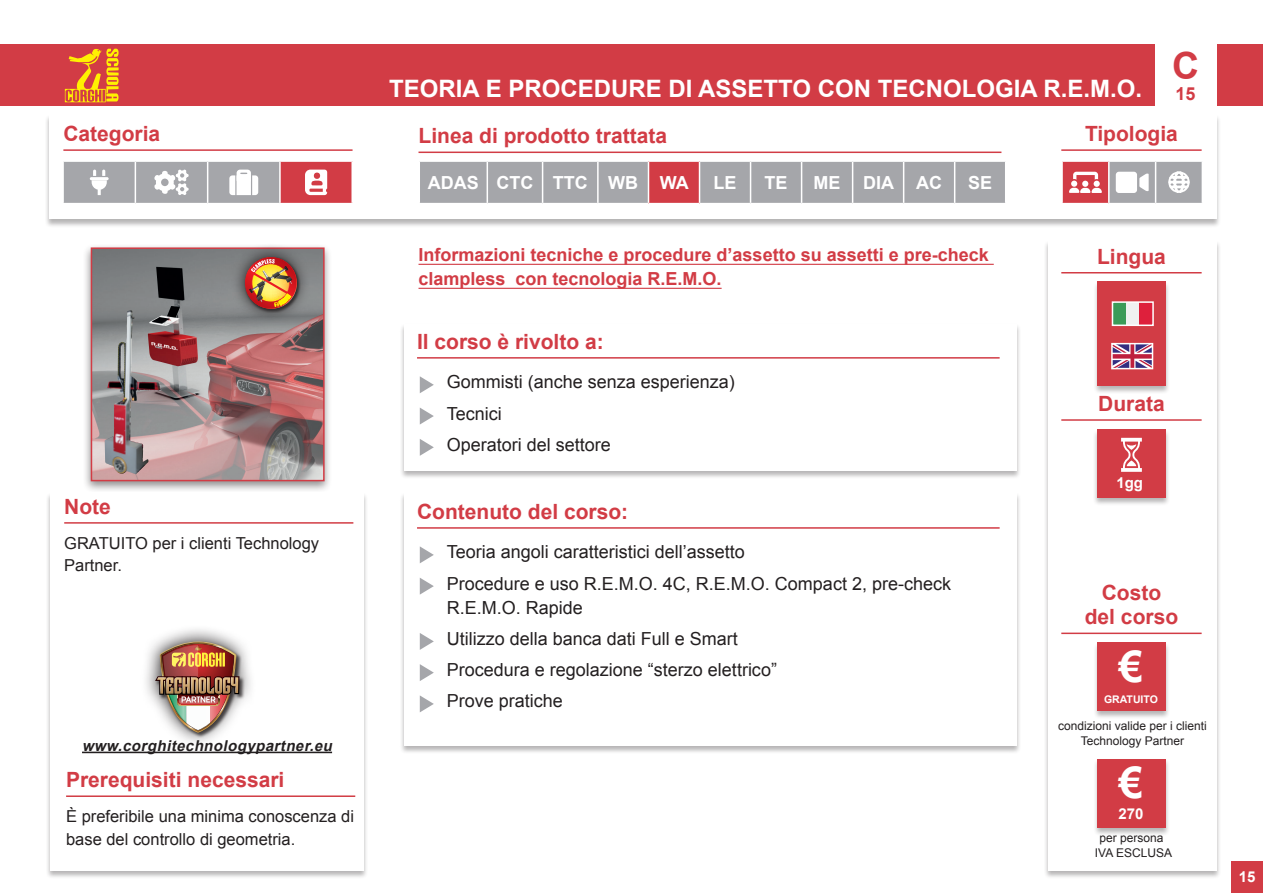
<style>
.page{position:relative;width:1263px;height:893px;background:#fff}
.page>*{position:absolute;margin:0;border:0;box-sizing:border-box;transform-origin:0 0}
.t1{font:700 43.5px "Arial";color:#fff}
.t2{font:700 37.5px "Arial";color:#d23c45}
.t3{font:700 24px "Arial";color:#fff}
.t4{font:700 21px/24px "Arial";color:#d23c45;text-align:center}
.t5{font:18px/31.2px "Arial";color:#231f20}
.t6{font:700 18px/24px "Arial";color:#d23c45}
.t7{font:700 18px "Arial";color:#fff}
.t8{font:16.5px/22.5px "Arial";color:#231f20}
.t9{font:italic 700 15px "Arial";color:#231f20}
.t10{font:700 15px "Arial";color:#fff}
.t11{font:12px/15px "Arial";color:#231f20;text-align:center}
.t12{font:700 10.5px "Arial";color:#fff}
</style>
<div class="page">
<div style="left:0;top:45px;width:1263px;height:61px;background:#d23c45"></div>
<div style="left:1231px;top:861px;width:32px;height:32px;background:#d23c45"></div>
<svg style="left:65px;top:49px;width:54px;height:53px"></svg>
<div style="left:44px;top:115px;width:1177px;height:113px;background:#231f20;opacity:.33"></div>
<div style="left:49px;top:115px;width:1167px;height:104px;background:#fff"></div>
<hr style="left:63px;top:149px;width:290px;height:2px;background:#d23c45">
<div style="left:82px;top:243px;width:250px;height:250px;background:#231f20;opacity:.5"></div>
<svg style="left:94px;top:250px;width:228px;height:228px;background:#997f80"></svg>
<div style="left:91px;top:247px;width:234px;height:234px;border:2px solid #d23c45"></div>
<img style="left:105px;top:310px;width:46px;height:165px">
<div style="left:399px;top:323px;width:622px;height:156px;background:#231f20;opacity:.33"></div>
<div style="left:404px;top:324px;width:612px;height:147px;background:#fff"></div>
<hr style="left:417px;top:357px;width:583px;height:2px;background:#d23c45">
<svg style="left:420px;top:376px;width:14px;height:17px"></svg>
<svg style="left:420px;top:408px;width:14px;height:17px"></svg>
<svg style="left:420px;top:439px;width:14px;height:17px"></svg>
<div style="left:399px;top:492px;width:622px;height:263px;background:#231f20;opacity:.33"></div>
<div style="left:404px;top:492px;width:612px;height:254px;background:#fff"></div>
<hr style="left:417px;top:527px;width:583px;height:2px;background:#d23c45">
<svg style="left:420px;top:546px;width:14px;height:17px"></svg>
<svg style="left:420px;top:578px;width:14px;height:17px"></svg>
<svg style="left:420px;top:633px;width:14px;height:17px"></svg>
<svg style="left:420px;top:664px;width:14px;height:17px"></svg>
<svg style="left:420px;top:695px;width:14px;height:17px"></svg>
<div style="left:46px;top:492px;width:322px;height:388px;background:#231f20;opacity:.33"></div>
<div style="left:51px;top:493px;width:313px;height:378px;background:#fff"></div>
<hr style="left:64px;top:522px;width:289px;height:2px;background:#d23c45">
<hr style="left:418px;top:152px;width:583px;height:1px;background:#d23c45">
<hr style="left:1061px;top:149px;width:140px;height:2px;background:#d23c45">
<div style="left:1062px;top:161px;width:47px;height:43px;background:#d23c45"></div>
<hr style="left:1061px;top:160px;width:48px;height:2px;background:#fff">
<hr style="left:1061px;top:162px;width:2px;height:41px;background:#fff">
<hr style="left:1108px;top:162px;width:1px;height:41px;background:#fff">
<hr style="left:1061px;top:203px;width:48px;height:1px;background:#fff">
<svg style="left:1069px;top:172px;width:33px;height:21px"></svg>
<svg style="left:1109px;top:161px;width:93px;height:43px"></svg>
<div style="left:280px;top:161px;width:72px;height:43px;background:#d23c45"></div>
<hr style="left:280px;top:160px;width:73px;height:2px;background:#fff">
<hr style="left:279px;top:162px;width:2px;height:41px;background:#fff">
<hr style="left:351px;top:162px;width:2px;height:41px;background:#fff">
<hr style="left:280px;top:203px;width:73px;height:1px;background:#fff">
<svg style="left:63px;top:161px;width:217px;height:43px"></svg>
<svg style="left:305px;top:170px;width:22px;height:25px"></svg>
<svg style="left:231px;top:243px;width:80px;height:80px;background:#8b8789"></svg>
<img style="left:243px;top:257px;width:56px;height:54px">
<div style="left:420px;top:162px;width:585px;height:41px;background:#a5a6aa"></div>
<div style="left:648px;top:161px;width:51px;height:43px;background:#d23c45"></div>
<hr style="left:486px;top:162px;width:2px;height:41px;background:#fff">
<hr style="left:542px;top:162px;width:1px;height:41px;background:#fff">
<hr style="left:597px;top:162px;width:2px;height:41px;background:#fff">
<hr style="left:648px;top:160px;width:51px;height:2px;background:#fff">
<hr style="left:648px;top:162px;width:1px;height:41px;background:#fff">
<hr style="left:750px;top:162px;width:1px;height:41px;background:#fff">
<hr style="left:801px;top:162px;width:1px;height:41px;background:#fff">
<hr style="left:852px;top:162px;width:1px;height:41px;background:#fff">
<hr style="left:903px;top:162px;width:1px;height:41px;background:#fff">
<hr style="left:954px;top:162px;width:1px;height:41px;background:#fff">
<hr style="left:648px;top:203px;width:51px;height:1px;background:#fff">
<hr style="left:699px;top:162px;width:1px;height:41px;background:#fff">
<svg style="left:146px;top:629px;width:105px;height:114px"></svg>
<img style="left:155px;top:640px;width:84px;height:92px">
<hr style="left:82px;top:752px;width:250px;height:1px;background:#231f20">
<hr style="left:418px;top:264px;width:576px;height:1px;background:#d23c45">
<hr style="left:418px;top:288px;width:304px;height:1px;background:#d23c45">
<hr style="left:66px;top:795px;width:289px;height:2px;background:#d23c45">
<div style="left:1155px;top:25px;width:62px;height:85px;background:#fff"></div>
<div style="left:1043px;top:241px;width:178px;height:639px;background:#231f20;opacity:.33"></div>
<div style="left:1048px;top:241px;width:169px;height:630px;background:#fff"></div>
<hr style="left:1061px;top:272px;width:140px;height:1px;background:#d23c45">
<hr style="left:1061px;top:633px;width:140px;height:1px;background:#d23c45">
<div style="left:1093px;top:642px;width:77px;height:78px;background:#231f20;opacity:.33"></div>
<div style="left:1097px;top:643px;width:68px;height:68px;background:#d23c45"></div>
<div style="left:1093px;top:759px;width:77px;height:77px;background:#231f20;opacity:.33"></div>
<div style="left:1097px;top:759px;width:68px;height:68px;background:#d23c45"></div>
<hr style="left:1061px;top:419px;width:140px;height:2px;background:#d23c45">
<div style="left:1093px;top:429px;width:77px;height:78px;background:#231f20;opacity:.33"></div>
<div style="left:1097px;top:429px;width:68px;height:69px;background:#d23c45"></div>
<svg style="left:1121px;top:438px;width:21px;height:34px"></svg>
<div style="left:1093px;top:281px;width:77px;height:113px;background:#231f20;opacity:.33"></div>
<div style="left:1097px;top:281px;width:68px;height:105px;background:#d23c45"></div>
<div style="left:1112px;top:302px;width:14px;height:23px;background:#3c9b59"></div>
<div style="left:1126px;top:302px;width:13px;height:23px;background:#f0f1f1"></div>
<div style="left:1139px;top:302px;width:14px;height:23px;background:#de203c"></div>
<div style="left:1112px;top:301px;width:42px;height:25px;border:2px solid #fff"></div>
<svg style="left:1114px;top:346px;width:36px;height:20px"></svg>
<div style="left:1111px;top:343px;width:42px;height:26px;border:2px solid #fff"></div>
<p class="t4" style="left:63px;top:122px;width:98px">Categoria</p>
<p class="t4" style="left:64px;top:495px;width:48px">Note</p>
<p class="t8" style="left:64px;top:532px;width:256px">GRATUITO per i clienti Technology<br>Partner.</p>
<p class="t9" style="left:82px;top:736px;width:256px">www.corghitechnologypartner.eu</p>
<p class="t4" style="left:66px;top:768px;width:220px">Prerequisiti necessari</p>
<p class="t8" style="left:66px;top:805px;width:289px">È preferibile una minima conoscenza di base del controllo di geometria.</p>
<h3 class="t3" style="left:389px;top:72px;width:754px">TEORIA E PROCEDURE DI ASSETTO CON TECNOLOGIA R.E.M.O.</h3>
<h2 class="t2" style="left:1172px;top:41px;width:29px">C</h2>
<p class="t6" style="left:1175px;top:82px;width:22px">15</p>
<p class="t4" style="left:418px;top:124px;width:250px">Linea di prodotto trattata</p>
<p class="t4" style="left:1085px;top:122px;width:94px">Tipologia</p>
<p class="t7" style="left:428px;top:171px;width:263px">ADAS CTC TTC WB WA</p>
<p class="t7" style="left:713px;top:171px;width:25px">LE</p>
<p class="t7" style="left:765px;top:171px;width:25px">TE</p>
<p class="t7" style="left:814px;top:171px;width:130px">ME DIA AC</p>
<p class="t7" style="left:968px;top:171px;width:26px">SE</p>
<p class="t6" style="left:418px;top:244px;width:572px">Informazioni tecniche e procedure d’assetto su assetti e pre-check clampless con tecnologia R.E.M.O.</p>
<p class="t4" style="left:417px;top:330px;width:188px">Il corso è rivolto a:</p>
<p class="t5" style="left:447px;top:367px;width:290px">Gommisti (anche senza esperienza)<br>Tecnici<br>Operatori del settore</p>
<p class="t4" style="left:417px;top:500px;width:213px">Contenuto del corso:</p>
<p class="t5" style="left:447px;top:537px;width:506px">Teoria angoli caratteristici dell’assetto<br>Procedure e uso R.E.M.O. 4C, R.E.M.O. Compact 2, pre-check</p>
<p class="t5" style="left:447px;top:592px;width:332px">R.E.M.O. Rapide<br>Utilizzo della banca dati Full e Smart<br>Procedura e regolazione “sterzo elettrico”<br>Prove pratiche</p>
<p class="t4" style="left:1097px;top:245px;width:70px">Lingua</p>
<p class="t4" style="left:1098px;top:392px;width:68px">Durata</p>
<p class="t10" style="left:1116px;top:473px;width:28px">1gg</p>
<p class="t4" style="left:1085px;top:581px;width:95px">Costo del corso</p>
<h1 class="t1" style="left:1119px;top:638px;width:26px">€</h1>
<p class="t12" style="left:1104px;top:693px;width:55px">GRATUITO</p>
<p class="t11" style="left:1058px;top:718px;width:150px">condizioni valide per i clienti<br>Technology Partner</p>
<h1 class="t1" style="left:1119px;top:754px;width:26px">€</h1>
<p class="t10" style="left:1118px;top:804px;width:27px">270</p>
<p class="t11" style="left:1095px;top:830px;width:79px">per persona<br>IVA ESCLUSA</p>
<p class="t10" style="left:1239px;top:866px;width:18px">15</p>
</div>
